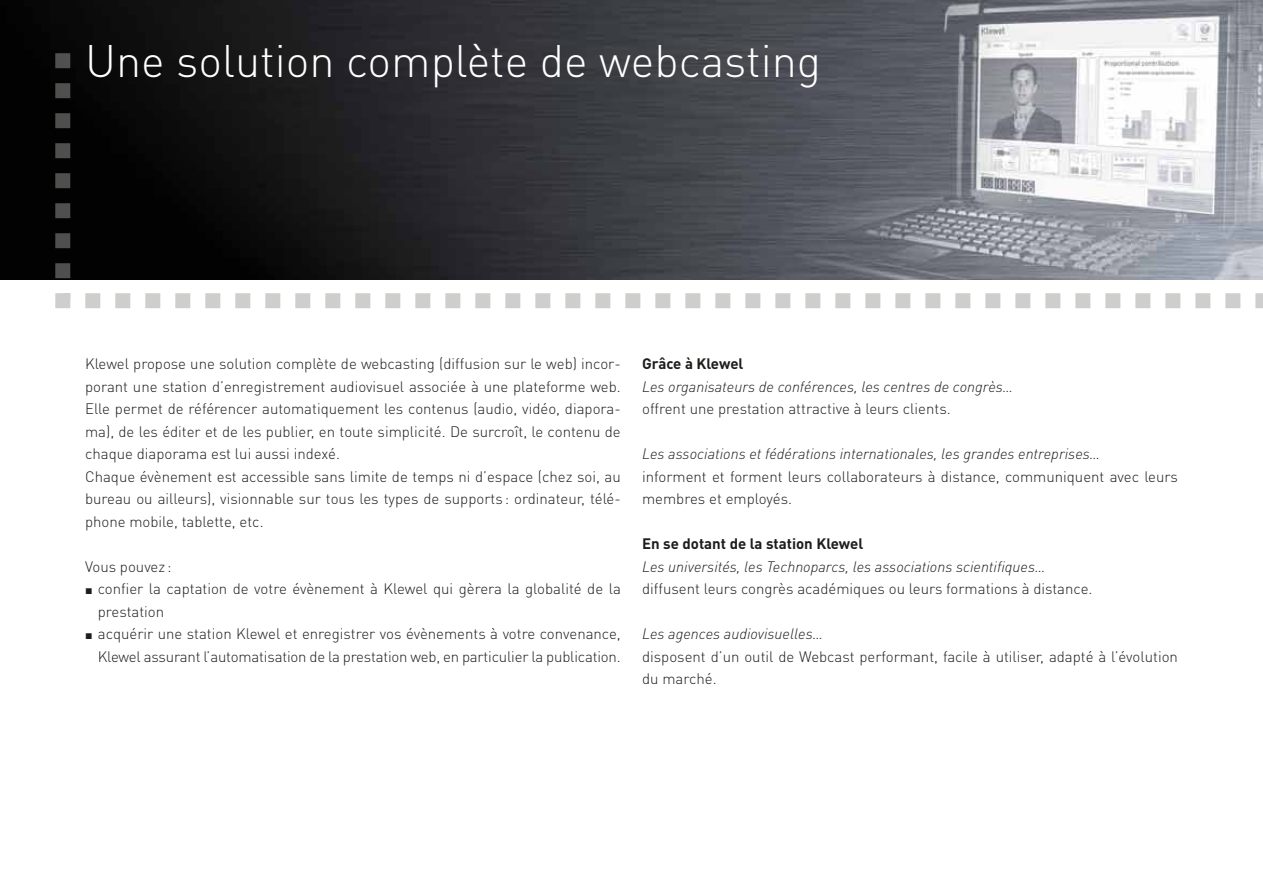
<style>
.page{position:relative;width:1263px;height:893px;background:#fff}
.page>*{position:absolute;margin:0;border:0;box-sizing:border-box;transform-origin:0 0}
.t1{font:300 45px "DIN Pro";color:#fff}
.t2{font:300 15px/22.5px "DIN Pro";color:#1d1d1b}
.t3{font:italic 300 15px "DIN";color:#1d1d1b}
.t4{font:700 15px "DIN Pro";color:#1d1d1b}
</style>
<div class="page">
<img style="left:0;top:0;width:1263px;height:279px">
<svg style="left:52px;top:52px;width:1211px;height:257px;background:#646569"></svg>
<h1 class="t1" style="left:85px;top:30px;width:738px">Une solution complète de webcasting</h1>
<p class="t2" style="left:85px;top:352px;width:537px">Klewel propose une solution complète de webcasting (diffusion sur le web) incor&shy;porant une station d’enregistrement audiovisuel associée à une plateforme web.<br>Elle permet de référencer automatiquement les contenus (audio, vidéo, diapora&shy;ma), de les éditer et de les publier, en toute simplicité. De surcroît, le contenu de chaque diaporama est lui aussi indexé.<br>Chaque évènement est accessible sans limite de temps ni d’espace (chez soi, au bureau ou ailleurs), visionnable sur tous les types de supports : ordinateur, télé&shy;phone mobile, tablette, etc.</p>
<p class="t2" style="left:85px;top:554px;width:88px">Vous pouvez :</p>
<p class="t2" style="left:98px;top:577px;width:525px;text-indent:-13px">▪ confier la captation de votre évènement à Klewel qui gèrera la globalité de la prestation</p>
<p class="t2" style="left:85px;top:622px;width:537px;text-align:right">▪ acquérir une station Klewel et enregistrer vos évènements à votre convenance,<br>Klewel assurant l’automatisation de la prestation web, en particulier la publication.</p>
<p class="t4" style="left:642px;top:353px;width:103px">Grâce à Klewel</p>
<p class="t3" style="left:642px;top:377px;width:373px">Les organisateurs de conférences, les centres de congrès…</p>
<p class="t2" style="left:642px;top:397px;width:310px">offrent une prestation attractive à leurs clients.</p>
<p class="t3" style="left:642px;top:444px;width:460px">Les associations et fédérations internationales, les grandes entreprises…</p>
<p class="t2" style="left:642px;top:464px;width:537px">informent et forment leurs collaborateurs à distance, communiquent avec leurs membres et employés.</p>
<p class="t4" style="left:642px;top:533px;width:223px">En se dotant de la station Klewel</p>
<p class="t3" style="left:642px;top:557px;width:405px">Les universités, les Technoparcs, les associations scientifiques…</p>
<p class="t2" style="left:642px;top:577px;width:452px">diffusent leurs congrès académiques ou leurs formations à distance.</p>
<p class="t3" style="left:642px;top:624px;width:182px">Les agences audiovisuelles…</p>
<p class="t2" style="left:642px;top:644px;width:537px">disposent d’un outil de Webcast performant, facile à utiliser, adapté à l’évolution du marché.</p>
</div>
